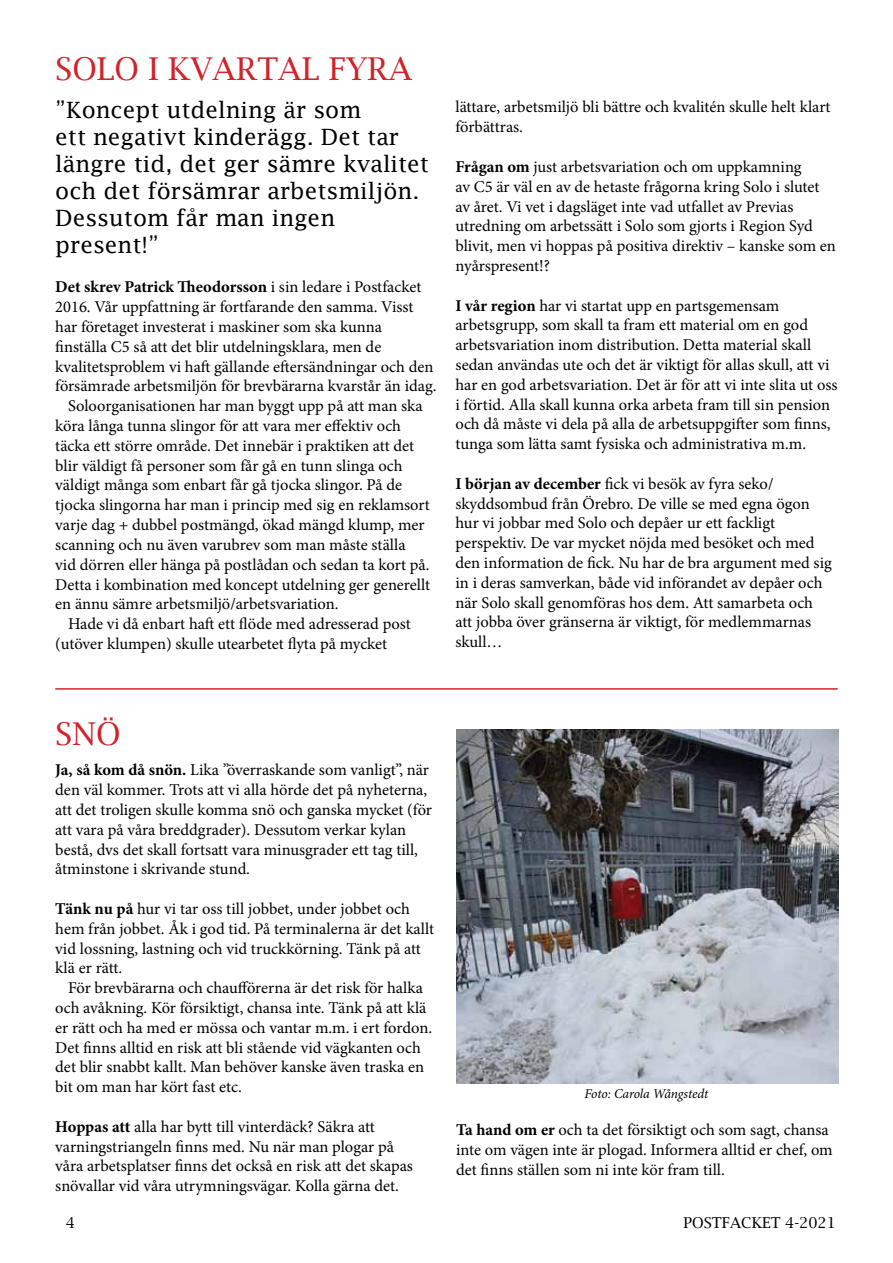
<style>
.page{position:relative;width:893px;height:1263px;background:#fff}
.page>*{position:absolute;margin:0;border:0;box-sizing:border-box;transform-origin:0 0}
.t1{font:31.5px "Lucida Bright";color:#d2232a}
.t2{font:22.5px/27px "Lucida Fax";color:#000}
.t3{font:16.5px/19.8px "Minion Pro";color:#000}
.t4{font:700 16.5px "Minion Pro";color:#000}
.t5{font:15px "Lucida Bright";color:#000}
.t6{font:italic 13.5px "Minion Pro";letter-spacing:-.01em;color:#000}
.s1{font-weight:400}
.s2{font-weight:700}
</style>
<div class="page">
<img style="left:456px;top:729px;width:383px;height:354px">
<hr style="left:55px;top:688px;width:783px;height:2px;background:#d2232a">
<h1 class="t1" style="left:55px;top:50px;width:358px">SOLO I KVARTAL FYRA</h1>
<h2 class="t2" style="left:55px;top:96px;width:375px">”Koncept utdelning är som<br>ett negativt kinderägg. Det tar längre tid, det ger sämre kvalitet och det försämrar arbetsmiljön.<br>Dessutom får man ingen present!”</h2>
<p class="t4" style="left:55px;top:276px;width:368px">Det skrev Patrick Theodorsson <span class="s1">i sin ledare i Postfacket</span></p>
<p class="t3" style="left:55px;top:297px;width:360px">2016. Vår uppfattning är fortfarande den samma. Visst</p>
<p class="t3" style="left:55px;top:317px;width:328px">har företaget investerat i maskiner som ska kunna</p>
<p class="t3" style="left:55px;top:337px;width:328px">finställa C5 så att det blir utdelningsklara, men de</p>
<p class="t3" style="left:55px;top:357px;width:380px">kvalitetsproblem vi haft gällande eftersändningar och den</p>
<p class="t3" style="left:55px;top:376px;width:383px">försämrade arbetsmiljön för brevbärarna kvarstår än idag.</p>
<p class="t3" style="left:68px;top:396px;width:356px">Soloorganisationen har man byggt upp på att man ska</p>
<p class="t3" style="left:55px;top:416px;width:347px">köra långa tunna slingor för att vara mer effektiv och</p>
<p class="t3" style="left:55px;top:436px;width:360px">täcka ett större område. Det innebär i praktiken att det</p>
<p class="t3" style="left:55px;top:456px;width:349px">blir väldigt få personer som får gå en tunn slinga och</p>
<p class="t3" style="left:55px;top:475px;width:348px">väldigt många som enbart får gå tjocka slingor. På de</p>
<p class="t3" style="left:55px;top:495px;width:376px">tjocka slingorna har man i princip med sig en reklamsort</p>
<p class="t3" style="left:55px;top:515px;width:371px">varje dag + dubbel postmängd, ökad mängd klump, mer</p>
<p class="t3" style="left:55px;top:535px;width:352px">scanning och nu även varubrev som man måste ställa</p>
<p class="t3" style="left:55px;top:555px;width:376px">vid dörren eller hänga på postlådan och sedan ta kort på.</p>
<p class="t3" style="left:55px;top:574px;width:376px">Detta i kombination med koncept utdelning ger generellt</p>
<p class="t3" style="left:55px;top:594px;width:285px">en ännu sämre arbetsmiljö/arbetsvariation.</p>
<p class="t3" style="left:68px;top:614px;width:344px">Hade vi då enbart haft ett flöde med adresserad post</p>
<p class="t3" style="left:55px;top:634px;width:334px">(utöver klumpen) skulle utearbetet flyta på mycket</p>
<p class="t3" style="left:455px;top:97px;width:377px">lättare, arbetsmiljö bli bättre och kvalitén skulle helt klart förbättras.</p>
<p class="t3" style="left:455px;top:157px;width:382px"><span class="s2">Frågan om</span> just arbetsvariation och om uppkamning<br>av C5 är väl en av de hetaste frågorna kring Solo i slutet av året. Vi vet i dagsläget inte vad utfallet av Previas utredning om arbetssätt i Solo som gjorts i Region Syd blivit, men vi hoppas på positiva direktiv – kanske som en nyårspresent!?</p>
<p class="t3" style="left:455px;top:295px;width:383px"><span class="s2">I vår region</span> har vi startat upp en partsgemensam arbetsgrupp, som skall ta fram ett material om en god arbetsvariation inom distribution. Detta material skall sedan användas ute och det är viktigt för allas skull, att vi har en god arbetsvariation. Det är för att vi inte slita ut oss i förtid. Alla skall kunna orka arbeta fram till sin pension och då måste vi dela på alla de arbetsuppgifter som finns, tunga som lätta samt fysiska och administrativa m.m.</p>
<p class="t3" style="left:455px;top:474px;width:378px"><span class="s2">I början av december</span> fick vi besök av fyra seko/ skyddsombud från Örebro. De ville se med egna ögon hur vi jobbar med Solo och depåer ur ett fackligt perspektiv. De var mycket nöjda med besöket och med den information de fick. Nu har de bra argument med sig in i deras samverkan, både vid införandet av depåer och när Solo skall genomföras hos dem. Att samarbeta och att jobba över gränserna är viktigt, för medlemmarnas skull…</p>
<h1 class="t1" style="left:55px;top:716px;width:67px">SNÖ</h1>
<p class="t3" style="left:55px;top:760px;width:378px"><span class="s2">Ja, så kom då snön.</span> Lika ”överraskande som vanligt”, när den väl kommer. Trots att vi alla hörde det på nyheterna, att det troligen skulle komma snö och ganska mycket (för att vara på våra breddgrader). Dessutom verkar kylan bestå, dvs det skall fortsatt vara minusgrader ett tag till, åtminstone i skrivande stund.</p>
<p class="t3" style="left:55px;top:899px;width:380px"><span class="s2">Tänk nu på</span> hur vi tar oss till jobbet, under jobbet och hem från jobbet. Åk i god tid. På terminalerna är det kallt vid lossning, lastning och vid truckkörning. Tänk på att klä er rätt.</p>
<p class="t3" style="left:55px;top:978px;width:378px;text-indent:13px">För brevbärarna och chaufförerna är det risk för halka och avåkning. Kör försiktigt, chansa inte. Tänk på att klä er rätt och ha med er mössa och vantar m.m. i ert fordon.<br>Det finns alltid en risk att bli stående vid vägkanten och det blir snabbt kallt. Man behöver kanske även traska en bit om man har kört fast etc.</p>
<p class="t3" style="left:55px;top:1117px;width:359px"><span class="s2">Hoppas att</span> alla har bytt till vinterdäck? Säkra att varningstriangeln finns med. Nu när man plogar på våra arbetsplatser finns det också en risk att det skapas snövallar vid våra utrymningsvägar. Kolla gärna det.</p>
<p class="t3" style="left:456px;top:1120px;width:378px"><span class="s2">Ta hand om er</span> och ta det försiktigt och som sagt, chansa inte om vägen inte är plogad. Informera alltid er chef, om det finns ställen som ni inte kör fram till.</p>
<p class="t6" style="left:584px;top:1085px;width:125px">Foto: Carola Wångstedt</p>
<p class="t5" style="left:66px;top:1214px;width:11px">4</p>
<p class="t5" style="left:684px;top:1214px;width:154px">POSTFACKET 4-2021</p>
</div>
